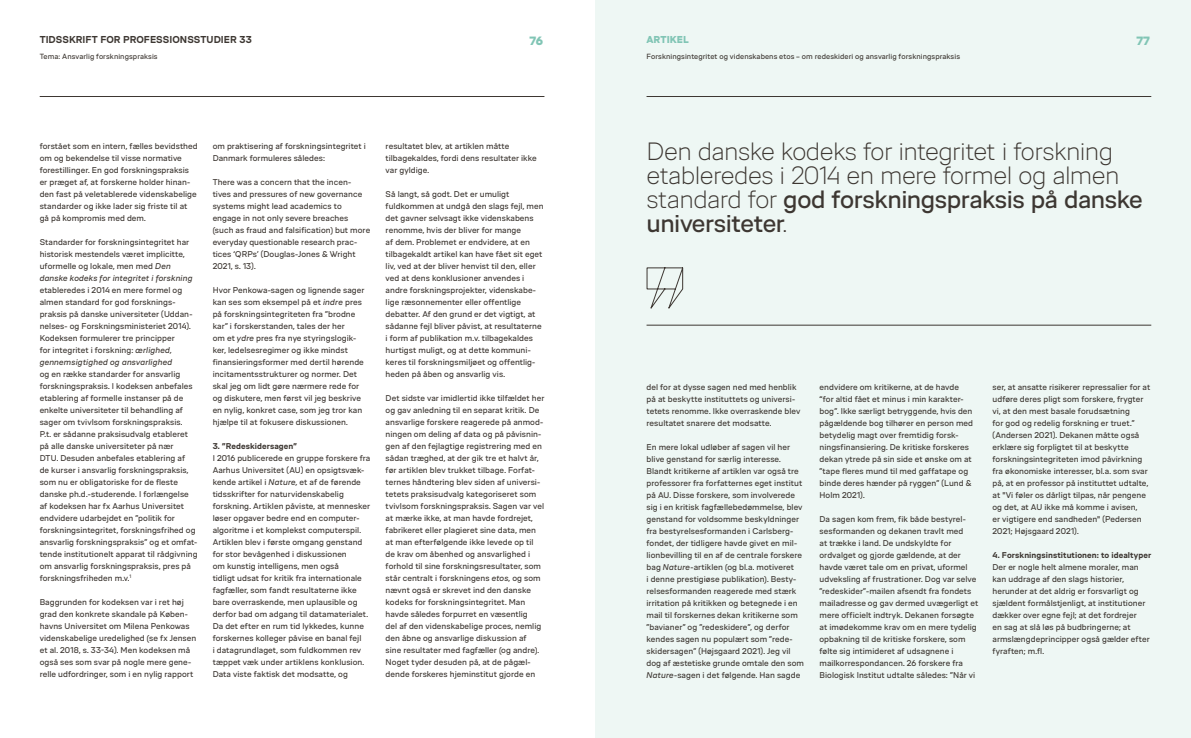
<style>
.page{position:relative;width:1191px;height:738px;background:#fff}
.page>*{position:absolute;margin:0;border:0;box-sizing:border-box;transform-origin:0 0}
.t1{font:300 25px/24px "VIA Type";letter-spacing:-.025em;color:#3d3732}
.t2{font:900 12px "VIA Type";color:#81c5b5}
.t3{font:700 10px "VIA Type";letter-spacing:.005em;color:#3d3732}
.t4{font:900 10px "VIA Type";letter-spacing:.005em;color:#81c5b5}
.t5{font:8.4px/12px "VIA Type";letter-spacing:.005em;color:#3d3732}
.t6{font:700 8.4px "VIA Type";letter-spacing:.01em;color:#3d3732}
.t7{font:7.5px "VIA Type";letter-spacing:.01em;color:#3d3732}
.s1{font-style:italic}
.s2{font-weight:400}
</style>
<div class="page">
<div style="left:595px;top:0;width:596px;height:737px;background:#eef7f4"></div>
<svg style="left:646px;top:267px;width:38px;height:42px"></svg>
<hr style="left:646px;top:324px;width:505px;height:1px;background:#3d3732">
<hr style="left:646px;top:96px;width:505px;height:1px;background:#3d3732">
<hr style="left:40px;top:96px;width:504px;height:1px;background:#3d3732">
<p class="t3" style="left:40px;top:34px;width:213px">TIDSSKRIFT FOR PROFESSIONSSTUDIER 33</p>
<h2 class="t2" style="left:529px;top:34px;width:15px">76</h2>
<p class="t4" style="left:646px;top:34px;width:44px">ARTIKEL</p>
<h2 class="t2" style="left:1136px;top:34px;width:15px">77</h2>
<p class="t7" style="left:40px;top:52px;width:119px">Tema: Ansvarlig forskningspraksis</p>
<p class="t7" style="left:646px;top:52px;width:315px">Forskningsintegritet og videnskabens etos – om redeskideri og ansvarlig forskningspraksis</p>
<p class="t5" style="left:40px;top:140px;width:159px">forstået som en intern, fælles bevidsthed om og bekendelse til visse normative forestillinger. En god forskningspraksis er præget af, at forskerne holder hinan&shy;den fast på veletablerede videnskabelige standarder og ikke lader sig friste til at gå på kompromis med dem.</p>
<p class="t5" style="left:40px;top:236px;width:154px">Standarder for forskningsintegritet har historisk mestendels været implicitte, uformelle og lokale, men med <span class="s1">Den danske kodeks for integritet i forskning</span></p>
<p class="t5" style="left:40px;top:284px;width:154px">etableredes i 2014 en mere formel og almen standard for god forsknings&shy;praksis på danske universiteter (Uddan&shy;nelses- og Forskningsministeriet 2014).<br>Kodeksen formulerer tre principper<br>for integritet i forskning: <span class="s1">ærlighed, gennemsigtighed og ansvarlighed</span></p>
<p class="t5" style="left:40px;top:368px;width:159px">og en række standarder for ansvarlig forskningspraksis. I kodeksen anbefales etablering af formelle instanser på de enkelte universiteter til behandling af sager om tvivlsom forskningspraksis.<br>P.t. er sådanne praksisudvalg etableret på alle danske universiteter på nær<br>DTU. Desuden anbefales etablering af<br>de kurser i ansvarlig forskningspraksis, som nu er obligatoriske for de fleste danske ph.d.-studerende. I forlængelse af kodeksen har fx Aarhus Universitet endvidere udarbejdet en ”politik for forskningsintegritet, forskningsfrihed og ansvarlig forskningspraksis” og et omfat&shy;tende institutionelt apparat til rådgivning om ansvarlig forskningspraksis, pres på forskningsfriheden m.v.<sup>1</sup></p>
<p class="t5" style="left:40px;top:596px;width:158px">Baggrunden for kodeksen var i ret høj grad den konkrete skandale på Køben&shy;havns Universitet om Milena Penkowas videnskabelige uredelighed (se fx Jensen et al. 2018, s. 33-34). Men kodeksen må også ses som svar på nogle mere gene&shy;relle udfordringer, som i en nylig rapport</p>
<p class="t5" style="left:213px;top:140px;width:155px">om praktisering af forskningsintegritet i<br>Danmark formuleres således:</p>
<p class="t5" style="left:213px;top:176px;width:159px">There was a concern that the incen&shy;tives and pressures of new governance systems might lead academics to engage in not only severe breaches (such as fraud and falsification) but more everyday questionable research prac&shy;tices ‘QRPs’ (Douglas-Jones &amp; Wright 2021, s. 13).</p>
<p class="t5" style="left:213px;top:284px;width:153px">Hvor Penkowa-sagen og lignende sager kan ses som eksempel på et <span class="s1">indre</span> pres på forskningsintegriteten fra ”brodne kar” i forskerstanden, tales der her<br>om et <span class="s1">ydre</span> pres fra nye styringslogik&shy;ker, ledelsesregimer og ikke mindst finansieringsformer med dertil hørende incitamentsstrukturer og normer. Det skal jeg om lidt gøre nærmere rede for og diskutere, men først vil jeg beskrive en nylig, konkret case, som jeg tror kan hjælpe til at fokusere diskussionen.</p>
<p class="t6" style="left:213px;top:441px;width:86px">3. ”Redeskidersagen”</p>
<p class="t5" style="left:213px;top:452px;width:159px">I 2016 publicerede en gruppe forskere fra Aarhus Universitet (AU) en opsigtsvæk&shy;kende artikel i <span class="s1">Nature,</span> et af de førende tidsskrifter for naturvidenskabelig forskning. Artiklen påviste, at mennesker løser opgaver bedre end en computer&shy;algoritme i et komplekst computerspil.<br>Artiklen blev i første omgang genstand for stor bevågenhed i diskussionen<br>om kunstig intelligens, men også<br>tidligt udsat for kritik fra internationale fagfæller, som fandt resultaterne ikke bare overraskende, men uplausible og derfor bad om adgang til datamaterialet.<br>Da det efter en rum tid lykkedes, kunne forskernes kolleger påvise en banal fejl<br>i datagrundlaget, som fuldkommen rev tæppet væk under artiklens konklusion.<br>Data viste faktisk det modsatte, og</p>
<h1 class="t1" style="left:646px;top:139px;width:497px">Den danske kodeks for integritet i forskning etableredes i 2014 en mere formel og almen standard for <span class="s2">god forskningspraksis på danske universiteter</span>.</h1>
<p class="t5" style="left:386px;top:140px;width:152px">resultatet blev, at artiklen måtte tilbagekaldes, fordi dens resultater ikke var gyldige.</p>
<p class="t5" style="left:386px;top:188px;width:159px">Så langt, så godt. Det er umuligt fuldkommen at undgå den slags fejl, men det gavner selvsagt ikke videnskabens renomme, hvis der bliver for mange<br>af dem. Problemet er endvidere, at en tilbagekaldt artikel kan have fået sit eget liv, ved at der bliver henvist til den, eller ved at dens konklusioner anvendes i andre forskningsprojekter, videnskabe&shy;lige ræsonnementer eller offentlige debatter. Af den grund er det vigtigt, at sådanne fejl bliver påvist, at resultaterne i form af publikation m.v. tilbagekaldes hurtigst muligt, og at dette kommuni&shy;keres til forskningsmiljøet og offentlig&shy;heden på åben og ansvarlig vis.</p>
<p class="t5" style="left:386px;top:392px;width:160px">Det sidste var imidlertid ikke tilfældet her og gav anledning til en separat kritik. De ansvarlige forskere reagerede på anmod&shy;ningen om deling af data og på påvisnin&shy;gen af den fejlagtige registrering med en sådan træghed, at der gik tre et halvt år, før artiklen blev trukket tilbage. Forfat&shy;ternes håndtering blev siden af universi&shy;tetets praksisudvalg kategoriseret som tvivlsom forskningspraksis. Sagen var vel at mærke ikke, at man havde fordrejet, fabrikeret eller plagieret sine data, men at man efterfølgende ikke levede op til de krav om åbenhed og ansvarlighed i forhold til sine forskningsresultater, som står centralt i forskningens <span class="s1">etos</span>, og som nævnt også er skrevet ind den danske kodeks for forskningsintegritet. Man havde således forpurret en væsentlig<br>del af den videnskabelige proces, nemlig den åbne og ansvarlige diskussion af sine resultater med fagfæller (og andre).<br>Noget tyder desuden på, at de pågæl&shy;dende forskeres hjeminstitut gjorde en</p>
<p class="t5" style="left:646px;top:381px;width:155px">del for at dysse sagen ned med henblik på at beskytte instituttets og universi&shy;tetets renomme. Ikke overraskende blev resultatet snarere det modsatte.</p>
<p class="t5" style="left:819px;top:381px;width:155px">endvidere om kritikerne, at de havde “for altid fået et minus i min karakter&shy;bog”. Ikke særligt betryggende, hvis den pågældende bog tilhører en person med betydelig magt over fremtidig forsk&shy;ningsfinansiering. De kritiske forskeres dekan ytrede på sin side et ønske om at ”tape fleres mund til med gaffatape og binde deres hænder på ryggen” (Lund &amp; Holm 2021).</p>
<p class="t5" style="left:819px;top:513px;width:160px">Da sagen kom frem, fik både bestyrel&shy;sesformanden og dekanen travlt med<br>at trække i land. De undskyldte for ordvalget og gjorde gældende, at der havde været tale om en privat, uformel udveksling af frustrationer. Dog var selve ”redeskider”-mailen afsendt fra fondets mailadresse og gav dermed uvægerligt et mere officielt indtryk. Dekanen forsøgte at imødekomme krav om en mere tydelig opbakning til de kritiske forskere, som følte sig intimideret af udsagnene i mailkorrespondancen. 26 forskere fra Biologisk Institut udtalte således: ”Når vi</p>
<p class="t5" style="left:992px;top:381px;width:159px">ser, at ansatte risikerer repressalier for at udføre deres pligt som forskere, frygter vi, at den mest basale forudsætning<br>for god og redelig forskning er truet.” (Andersen 2021). Dekanen måtte også erklære sig forpligtet til at beskytte forskningsintegriteten imod påvirkning fra økonomiske interesser, bl.a. som svar på, at en professor på instituttet udtalte, at "Vi føler os dårligt tilpas, når pengene og det, at AU ikke må komme i avisen,<br>er vigtigere end sandheden" (Pedersen 2021; Højsgaard 2021).</p>
<p class="t6" style="left:992px;top:550px;width:160px">4. Forskningsinstitutionen: to idealtyper</p>
<p class="t5" style="left:992px;top:561px;width:159px">Der er nogle helt almene moraler, man kan uddrage af den slags historier, herunder at det aldrig er forsvarligt og sjældent formålstjenligt, at institutioner dækker over egne fejl; at det fordrejer<br>en sag at slå løs på budbringerne; at armslængdeprincipper også gælder efter fyraften; m.fl.</p>
<p class="t5" style="left:646px;top:441px;width:159px">En mere lokal udløber af sagen vil her blive genstand for særlig interesse.<br>Blandt kritikerne af artiklen var også tre professorer fra forfatternes eget institut på AU. Disse forskere, som involverede sig i en kritisk fagfællebedømmelse, blev genstand for voldsomme beskyldninger fra bestyrelsesformanden i Carlsberg&shy;fondet, der tidligere havde givet en mil&shy;lionbevilling til en af de centrale forskere bag <span class="s1">Nature</span>-artiklen (og bl.a. motiveret<br>i denne prestigiøse publikation). Besty&shy;relsesformanden reagerede med stærk irritation på kritikken og betegnede i en mail til forskernes dekan kritikerne som ”bavianer” og ”redeskidere”, og derfor kendes sagen nu populært som ”rede&shy;skidersagen” (Højsgaard 2021). Jeg vil dog af æstetiske grunde omtale den som <span class="s1">Nature</span>-sagen i det følgende. Han sagde</p>
</div>
